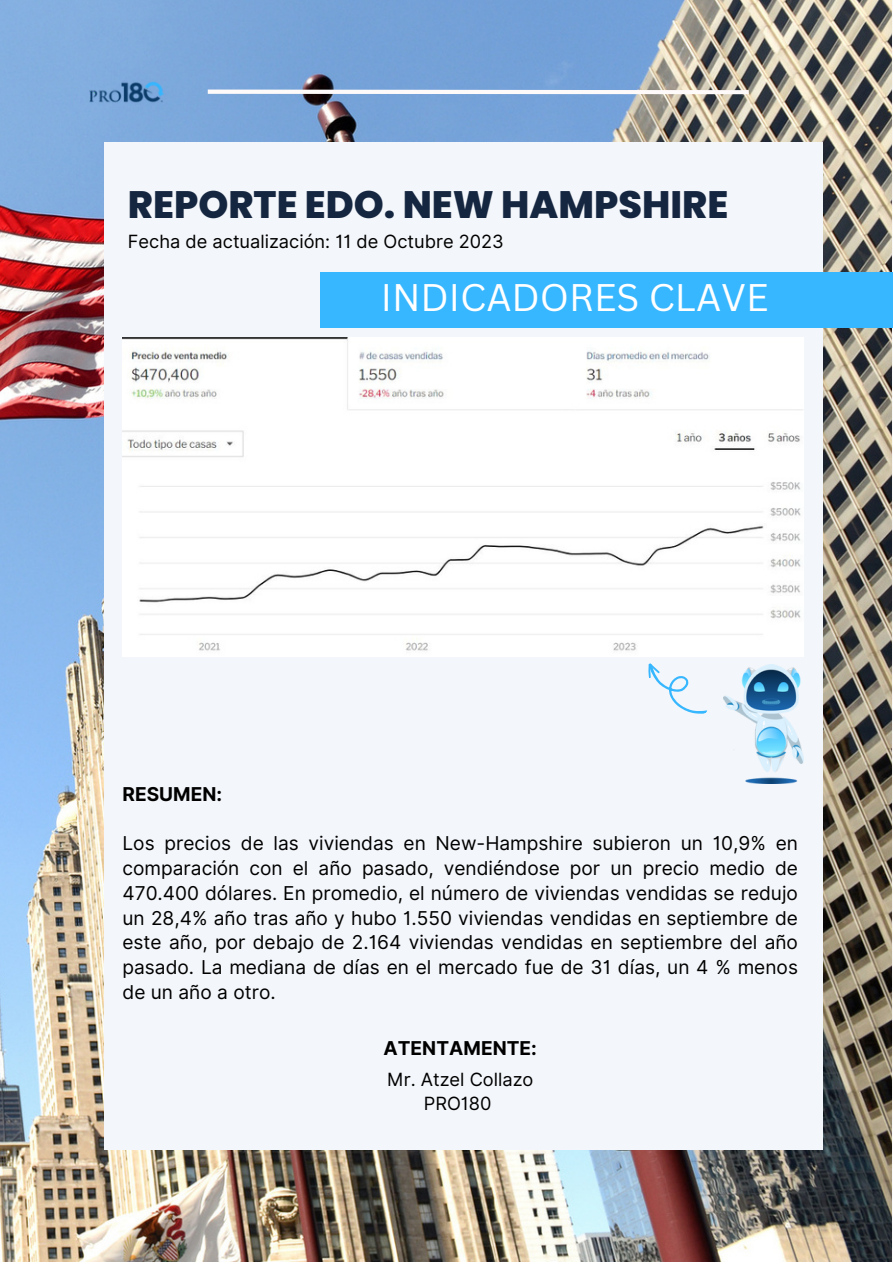
<style>
.page{position:relative;width:893px;height:1264px;background:#fff}
.page>*{position:absolute;margin:0;border:0;box-sizing:border-box;transform-origin:0 0}
.t1{font:800 38.1px "Poppins";color:#152640}
.t2{font:37.5px "Canva Sans";color:#fff}
.t3{font:19.05px/24.8px "Inter";color:#000;text-align:justify}
.t4{font:700 19.05px "Inter";color:#000}
.t5{font:18.15px "Inter";color:#000}
</style>
<div class="page">
<img style="left:0;top:0;width:891px;height:1261px">
<div style="left:104px;top:142px;width:718px;height:1007px;background:#f3f6fa"></div>
<hr style="left:208px;top:90px;width:540px;height:4px;background:#fffafa">
<img style="left:89px;top:78px;width:78px;height:27px">
<div style="left:320px;top:272px;width:572px;height:55px;background:#37b7ff"></div>
<svg style="left:648px;top:663px;width:59px;height:50px"></svg>
<img style="left:723px;top:664px;width:80px;height:119px">
<img style="left:122px;top:338px;width:681px;height:318px">
<p class="t1" style="left:128px;top:178px;width:601px">REPORTE EDO. NEW HAMPSHIRE</p>
<p class="t5" style="left:128px;top:230px;width:377px">Fecha de actualización: 11 de Octubre 2023</p>
<p class="t2" style="left:381px;top:270px;width:389px">INDICADORES CLAVE</p>
<p class="t4" style="left:122px;top:782px;width:101px">RESUMEN:</p>
<p class="t3" style="left:122px;top:831px;width:677px">Los precios de las viviendas en New-Hampshire subieron un 10,9% en comparación con el año pasado, vendiéndose por un precio medio de 470.400 dólares. En promedio, el número de viviendas vendidas se redujo un 28,4% año tras año y hubo 1.550 viviendas vendidas en septiembre de este año, por debajo de 2.164 viviendas vendidas en septiembre del año pasado. La mediana de días en el mercado fue de 31 días, un 4 % menos de un año a otro.</p>
<p class="t4" style="left:383px;top:1036px;width:155px">ATENTAMENTE:</p>
<p class="t5" style="left:387px;top:1068px;width:148px">Mr. Atzel Collazo</p>
<p class="t5" style="left:424px;top:1092px;width:69px">PRO180</p>
</div>
